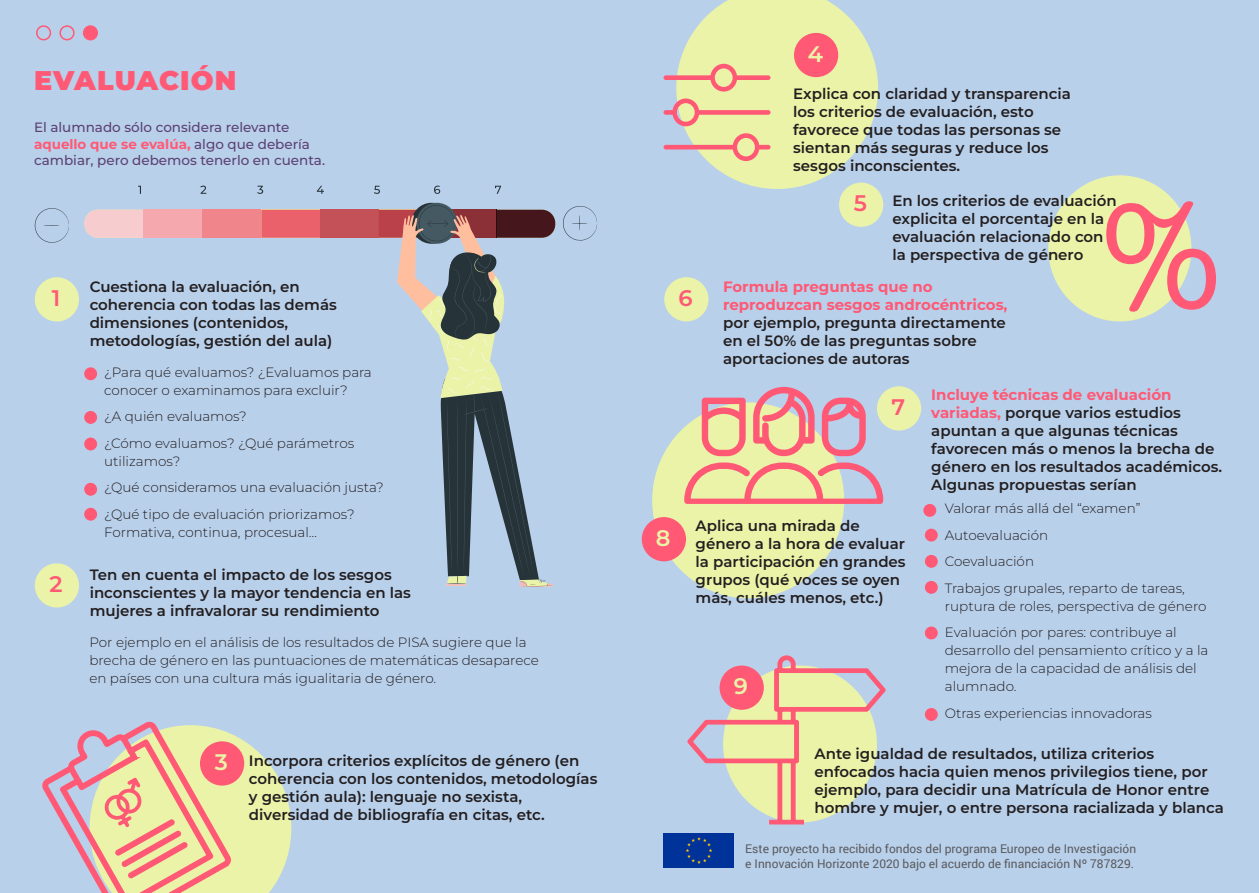
<style>
.page{position:relative;width:1259px;height:893px;background:#b9d0eb}
.page>*{position:absolute;margin:0;border:0;box-sizing:border-box;transform-origin:0 0}
.t1{font:150px "American Typewriter";color:#ff5975}
.RECOMENDACIONES_GRUE{font:900 27px "Montserrat";letter-spacing:.035em;color:#ff5975}
.t2{font:600 22.5px "Montserrat";color:#ff5975}
.t3{font:600 22.5px "Montserrat";color:#eaf3a8}
.t4{font:600 15px/18px "Montserrat";color:#231f20}
.t5{font:300 13.5px/18px "Montserrat";color:#231f20}
.ENTRADILLA_RECOM1{font:500 13.5px/16.5px "Montserrat";color:#5c4272}
.Texto{font:12px/15px "Roboto";color:#5a5b5e}
.s1{font-weight:700;color:#ff5975}
</style>
<div class="page">
<div style="left:84px;top:210px;width:59px;height:28px;background:#f7cccf"></div>
<div style="left:143px;top:210px;width:59px;height:28px;background:#f5a8ad"></div>
<div style="left:202px;top:210px;width:59px;height:28px;background:#f0858c"></div>
<div style="left:261px;top:210px;width:59px;height:28px;background:#eb616b"></div>
<div style="left:320px;top:210px;width:59px;height:28px;background:#c45158"></div>
<svg style="left:138px;top:186px;width:3px;height:8px"></svg>
<svg style="left:200px;top:186px;width:6px;height:8px"></svg>
<svg style="left:257px;top:186px;width:6px;height:8px"></svg>
<svg style="left:317px;top:186px;width:7px;height:8px"></svg>
<svg style="left:374px;top:186px;width:6px;height:8px"></svg>
<svg style="left:434px;top:186px;width:6px;height:8px"></svg>
<svg style="left:495px;top:186px;width:6px;height:8px"></svg>
<svg style="left:35px;top:208px;width:34px;height:35px"></svg>
<svg style="left:563px;top:206px;width:34px;height:35px"></svg>
<div style="left:416px;top:203px;width:41px;height:41px;background:#455963;border-radius:50%"></div>
<svg style="left:379px;top:205px;width:177px;height:382px"></svg>
<div style="left:35px;top:277px;width:44px;height:44px;background:#eaf3a8;border-radius:50%"></div>
<div style="left:35px;top:563px;width:44px;height:45px;background:#eaf3a8;border-radius:50%"></div>
<div style="left:84px;top:367px;width:13px;height:13px;background:#ff5975;border-radius:50%"></div>
<div style="left:84px;top:411px;width:13px;height:13px;background:#ff5975;border-radius:50%"></div>
<div style="left:84px;top:438px;width:13px;height:12px;background:#ff5975;border-radius:50%"></div>
<div style="left:84px;top:483px;width:13px;height:13px;background:#ff5975;border-radius:50%"></div>
<div style="left:84px;top:508px;width:13px;height:13px;background:#ff5975;border-radius:50%"></div>
<svg style="left:42px;top:721px;width:249px;height:172px"></svg>
<div style="left:200px;top:741px;width:44px;height:45px;background:#ff5975;border-radius:50%"></div>
<div style="left:36px;top:25px;width:15px;height:15px;border:2px solid #ff5975;border-radius:50%"></div>
<div style="left:59px;top:25px;width:16px;height:15px;border:2px solid #ff5975;border-radius:50%"></div>
<div style="left:84px;top:26px;width:13px;height:14px;background:#ff5975;border-radius:50%"></div>
<div style="left:83px;top:25px;width:15px;height:15px;border:2px solid #ff5975;border-radius:50%"></div>
<div style="left:663px;top:833px;width:71px;height:35px;background:#039"></div>
<img style="left:686px;top:837px;width:26px;height:27px">
<div style="left:1048px;top:175px;width:143px;height:146px;background:#eaf3a8;border-radius:50%"></div>
<div style="left:652px;top:402px;width:192px;height:196px;background:#eaf3a8;border-radius:50%"></div>
<svg style="left:663px;top:0;width:215px;height:189px"></svg>
<div style="left:794px;top:33px;width:44px;height:44px;background:#ff5975;border-radius:50%"></div>
<div style="left:839px;top:183px;width:44px;height:44px;background:#eaf3a8;border-radius:50%"></div>
<div style="left:664px;top:277px;width:44px;height:44px;background:#eaf3a8;border-radius:50%"></div>
<div style="left:642px;top:517px;width:44px;height:44px;background:#ff5975;border-radius:50%"></div>
<div style="left:877px;top:386px;width:44px;height:44px;background:#eaf3a8;border-radius:50%"></div>
<div style="left:923px;top:504px;width:13px;height:13px;background:#ff5975;border-radius:50%"></div>
<div style="left:925px;top:529px;width:12px;height:13px;background:#ff5975;border-radius:50%"></div>
<div style="left:925px;top:555px;width:12px;height:13px;background:#ff5975;border-radius:50%"></div>
<div style="left:925px;top:581px;width:12px;height:13px;background:#ff5975;border-radius:50%"></div>
<div style="left:925px;top:708px;width:12px;height:13px;background:#ff5975;border-radius:50%"></div>
<div style="left:925px;top:626px;width:12px;height:13px;background:#ff5975;border-radius:50%"></div>
<svg style="left:684px;top:386px;width:199px;height:118px"></svg>
<svg style="left:687px;top:655px;width:199px;height:170px"></svg>
<p class="RECOMENDACIONES_GRUE" style="left:34px;top:62px;width:204px">EVALUACIÓN</p>
<p class="ENTRADILLA_RECOM1" style="left:34px;top:119px;width:293px">El alumnado sólo considera relevante <span class="s1">aquello que se evalúa,</span> algo que debería cambiar, pero debemos tenerlo en cuenta.</p>
<h4 class="t2" style="left:52px;top:283px;width:10px">1</h4>
<h4 class="t2" style="left:50px;top:569px;width:15px">2</h4>
<h3 class="t4" style="left:90px;top:277px;width:249px">Cuestiona la evaluación, en coherencia con todas las demás dimensiones (contenidos, metodologías, gestión del aula)</h3>
<h4 class="t5" style="left:104px;top:363px;width:269px">¿Para qué evaluamos? ¿Evaluamos para conocer o examinamos para excluir?</h4>
<h4 class="t5" style="left:104px;top:407px;width:144px">¿A quién evaluamos?</h4>
<h4 class="t5" style="left:104px;top:434px;width:251px">¿Cómo evaluamos? ¿Qué parámetros utilizamos?</h4>
<h4 class="t5" style="left:104px;top:478px;width:281px">¿Qué consideramos una evaluación justa?</h4>
<h4 class="t5" style="left:104px;top:505px;width:252px">¿Qué tipo de evaluación priorizamos?<br>Formativa, continua, procesual…</h4>
<h3 class="t4" style="left:90px;top:565px;width:323px">Ten en cuenta el impacto de los sesgos inconscientes y la mayor tendencia en las mujeres a infravalorar su rendimiento</h3>
<h4 class="t5" style="left:89px;top:633px;width:451px">Por ejemplo en el análisis de los resultados de PISA sugiere que la brecha de género en las puntuaciones de matemáticas desaparece en países con una cultura más igualitaria de género.</h4>
<h4 class="t3" style="left:215px;top:747px;width:15px">3</h4>
<h3 class="t4" style="left:249px;top:751px;width:350px">Incorpora criterios explícitos de género (en coherencia con los contenidos, metodologías y gestión aula): lenguaje no sexista, diversidad de bibliografía en citas, etc.</h3>
<h4 class="t3" style="left:807px;top:39px;width:17px">4</h4>
<h4 class="t3" style="left:656px;top:523px;width:16px">8</h4>
<h4 class="t2" style="left:678px;top:283px;width:16px">6</h4>
<h3 class="t4" style="left:793px;top:84px;width:279px">Explica con claridad y transparencia los criterios de evaluación, esto favorece que todas las personas se sientan más seguras y reduce los sesgos inconscientes.</h3>
<h3 class="t4" style="left:892px;top:191px;width:226px">En los criterios de evaluación explicita el porcentaje en la evaluación relacionado con la perspectiva de género</h3>
<h4 class="t2" style="left:854px;top:188px;width:15px">5</h4>
<p class="t1" style="left:1101px;top:142px;width:122px">%</p>
<h3 class="t4" style="left:723px;top:277px;width:286px"><span class="s1">Formula preguntas que no reproduzcan sesgos androcéntricos, </span>por ejemplo, pregunta directamente en el 50% de las preguntas sobre aportaciones de autoras</h3>
<h3 class="t4" style="left:931px;top:385px;width:292px"><span class="s1">Incluye técnicas de evaluación variadas,</span> porque varios estudios apuntan a que algunas técnicas favorecen más o menos la brecha de género en los resultados académicos.<br>Algunas propuestas serían</h3>
<h4 class="t2" style="left:891px;top:392px;width:15px">7</h4>
<h3 class="t4" style="left:695px;top:517px;width:211px">Aplica una mirada de género a la hora de evaluar la participación en grandes grupos (qué voces se oyen más, cuáles menos, etc.)</h3>
<h4 class="t3" style="left:734px;top:671px;width:16px">9</h4>
<h4 class="t5" style="left:945px;top:499px;width:197px">Valorar más allá del “examen”</h4>
<h4 class="t5" style="left:945px;top:526px;width:105px">Autoevaluación</h4>
<h4 class="t5" style="left:945px;top:552px;width:91px">Coevaluación</h4>
<h4 class="t5" style="left:945px;top:579px;width:263px">Trabajos grupales, reparto de tareas, ruptura de roles, perspectiva de género</h4>
<h4 class="t5" style="left:945px;top:623px;width:265px">Evaluación por pares: contribuye al desarrollo del pensamiento crítico y a la mejora de la capacidad de análisis del alumnado.</h4>
<h4 class="t5" style="left:945px;top:704px;width:208px">Otras experiencias innovadoras</h4>
<h3 class="t4" style="left:814px;top:744px;width:411px">Ante igualdad de resultados, utiliza criterios enfocados hacia quien menos privilegios tiene, por ejemplo, para decidir una Matrícula de Honor entre hombre y mujer, o entre persona racializada y blanca</h3>
<p class="Texto" style="left:745px;top:840px;width:392px">Este proyecto ha recibido fondos del programa Europeo de Investigación e Innovación Horizonte 2020 bajo el acuerdo de financiación Nº 787829.</p>
</div>
